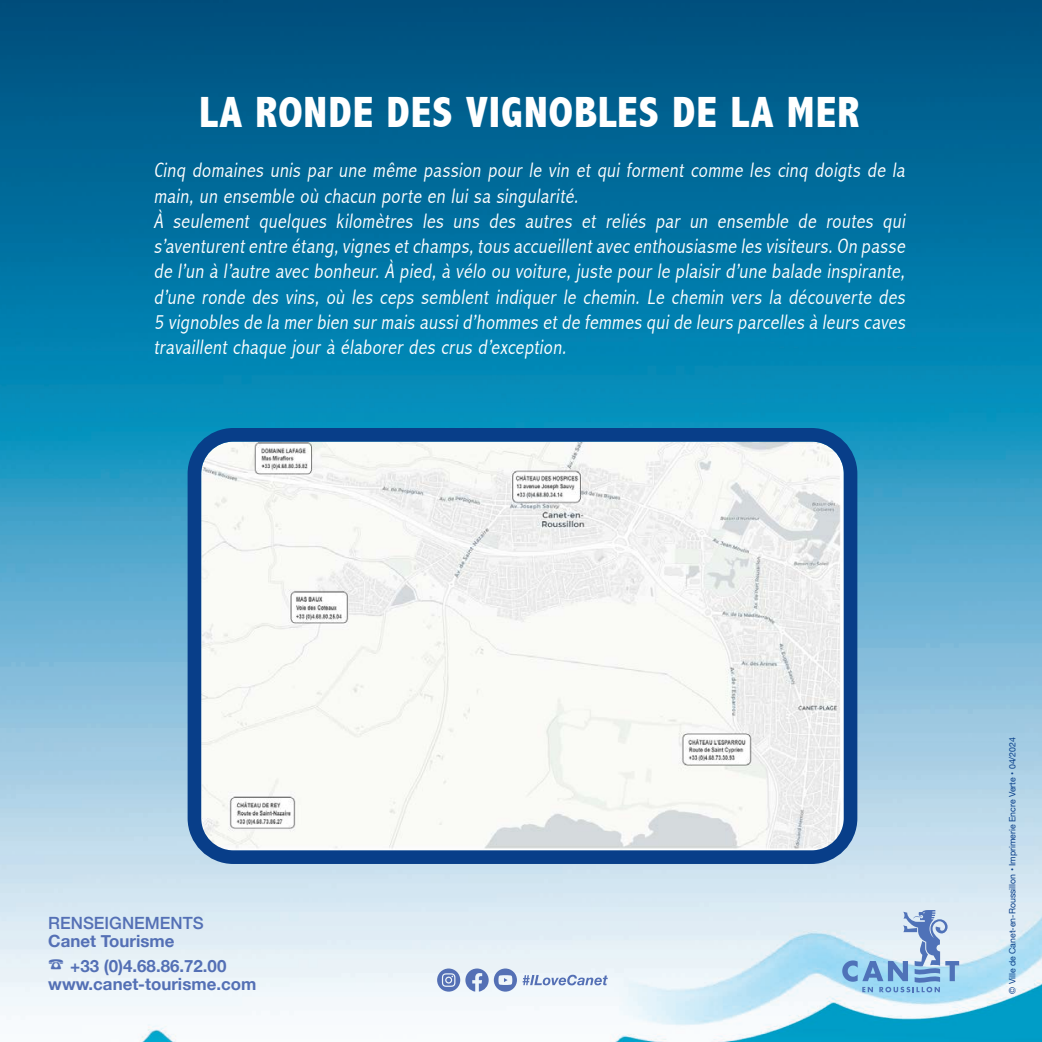
<style>
.page{position:relative;width:1042px;height:1042px;background:#fff}
.page>*{position:absolute;margin:0;border:0;box-sizing:border-box;transform-origin:0 0}
.t1{font:800 condensed 43.75px "Abadi";letter-spacing:.025em;color:#fff}
.t2{font:300 condensed 21px/25.2px "Abadi";color:#fff}
.t3{font:700 16.8px "Helvetica Neue";color:#5470b5}
.t4{font:500 16.8px "Helvetica Neue";color:#5470b5}
.t5{font:8.75px "Helvetica Neue";color:#083e89}
</style>
<div class="page">
<img style="left:0;top:0;width:1042px;height:1042px">
<img style="left:203px;top:443px;width:639px;height:406px">
<div style="left:188px;top:428px;width:669px;height:436px;border:14px solid #083e89;border-radius:39px"></div>
<svg style="left:437px;top:968px;width:171px;height:23px"></svg>
<svg style="left:842px;top:910px;width:117px;height:82px;background:#aecbe6"></svg>
<p class="t1" style="left:199px;top:87px;width:289px">LA RONDE DES VIGNO</p>
<p class="t1" style="left:574px;top:87px;width:287px">BLES DE LA MER</p>
<p class="t2" style="left:154px;top:158px;width:756px">Cinq domaines unis par une même passion pour le vin et qui forment comme les cinq doigts de la main, un ensemble où chacun porte en lui sa singularité.</p>
<p class="t2" style="left:154px;top:208px;width:756px;text-align:justify">À seulement quelques kilomètres les uns des autres et reliés par un ensemble de routes qui s’aventurent entre étang,vignes et champs,tous accueillent avec enthousiasme les visiteurs.On passe de l’un à l’autre avec bonheur. À pied, à vélo ou voiture, juste pour le plaisir d’une balade inspirante, d’une ronde des vins, où les ceps semblent indiquer le chemin. Le chemin vers la découverte des 5 vignobles de la mer bien sur mais aussi d’hommes et de femmes qui de leurs parcelles à leurs caves travaillent chaque jour à élaborer des crus d’exception.</p>
<p class="t4" style="left:48px;top:909px;width:157px">RENSEIGNEMENTS</p>
<p class="t3" style="left:48px;top:928px;width:128px">Canet Tourisme</p>
<p class="t3" style="left:48px;top:952px;width:180px">☎ +33 (0)4.68.86.72.00</p>
<p class="t3" style="left:48px;top:971px;width:210px">www.canet-tourisme.com</p>
<p class="t5" style="left:1006px;top:994px;width:258px;rotate:-90deg">© Ville de Canet-en-Roussillon • Imprimerie Encre Verte • 04/2024</p>
</div>
